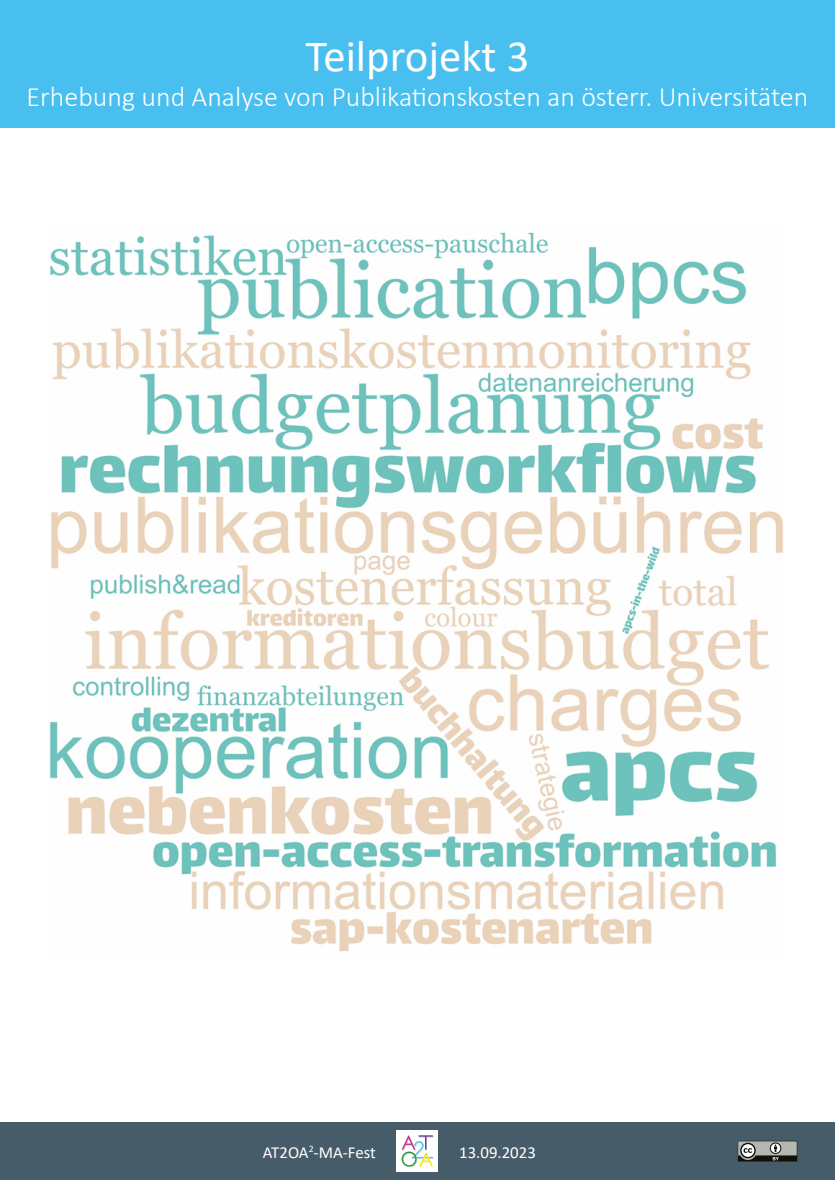
<style>
.page{position:relative;width:835px;height:1180px;background:#fff}
.page>*{position:absolute;margin:0;border:0;box-sizing:border-box;transform-origin:0 0}
.t1{font:44.8px "Calibri";color:#fff}
.t2{font:300 28px "Calibri";color:#fff}
.t3{font:16.8px "Calibri";color:#fff}
</style>
<div class="page">
<img style="left:50px;top:232px;width:733px;height:720px">
<div style="left:0;top:0;width:834px;height:127px;background:#49bfef"></div>
<div style="left:0;top:1122px;width:834px;height:58px;background:#465c69"></div>
<div style="left:396px;top:1130px;width:42px;height:42px;background:#fff"></div>
<svg style="left:401px;top:1135px;width:32px;height:32px"></svg>
<svg style="left:737px;top:1140px;width:61px;height:22px"></svg>
<h1 class="t1" style="left:305px;top:25px;width:225px">Teilprojekt 3</h1>
<p class="t2" style="left:27px;top:80px;width:783px">Erhebung und Analyse von Publikationskosten an österr. Universitäten</p>
<p class="t3" style="left:263px;top:1140px;width:114px">AT2OA<sup>2</sup>-MA-Fest</p>
<p class="t3" style="left:459px;top:1140px;width:78px">13.09.2023</p>
</div>
